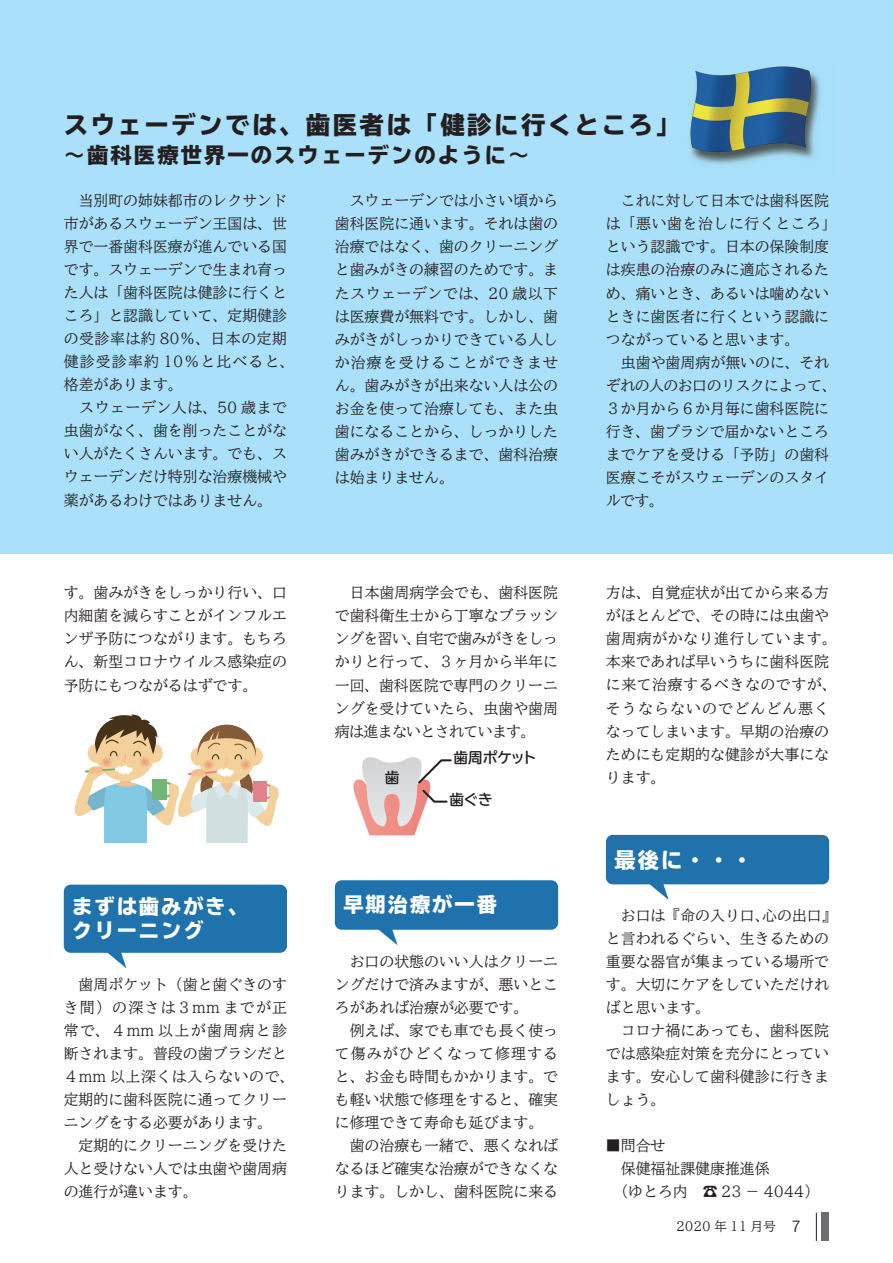
<style>
.page{position:relative;width:893px;height:1263px;background:#fff}
.page>*{position:absolute;margin:0;border:0;box-sizing:border-box;transform-origin:0 0}
.t1{font:800 24.45px "TBUD Go Std";letter-spacing:.1em;color:#231f20}
.t2{font:800 21.3px "TBUD Go Std";letter-spacing:.1em;color:#231f20}
.t3{font:800 21.3px "TBUD Go Std";color:#fff}
.t4{font:800 20.25px/23.4px "TBUD Go Std";letter-spacing:.1em;color:#fff}
.t5{font:500 14.85px/23.1px "TBUD Min Std";color:#231f20}
.t6{font:700 14.7px "TBUDR Go Std";letter-spacing:-.02em;color:#231f20}
.t7{font:500 12.75px "TBUD Min Std";color:#231f20}
.s1{font-family:"DFHS Gothic W3 WINP RKSJ H";font-weight:400;font-size:15.9px}
</style>
<div class="page">
<svg style="left:816px;top:1213px;width:1px;height:28px"></svg>
<div style="left:821px;top:1213px;width:7px;height:28px;background:#6c6d70"></div>
<div style="left:64px;top:885px;width:223px;height:68px;background:#2072ac;border-radius:7px"></div>
<svg style="left:104px;top:952px;width:22px;height:16px"></svg>
<div style="left:606px;top:835px;width:223px;height:49px;background:#2072ac;border-radius:7px"></div>
<svg style="left:646px;top:884px;width:23px;height:16px"></svg>
<div style="left:335px;top:880px;width:223px;height:50px;background:#2072ac;border-radius:7px"></div>
<svg style="left:375px;top:929px;width:23px;height:16px"></svg>
<div style="left:1px;top:0;width:892px;height:554px;background:#aae0f9"></div>
<img style="left:689px;top:66px;width:131px;height:98px">
<svg style="left:353px;top:757px;width:99px;height:78px"></svg>
<svg style="left:74px;top:714px;width:205px;height:129px"></svg>
<h1 class="t1" style="left:64px;top:111px;width:618px">スウェーデンでは、歯医者は「健診に行くところ」</h1>
<h2 class="t2" style="left:64px;top:143px;width:467px">～歯科医療世界一のスウェーデンのように～</h2>
<p class="t5" style="left:64px;top:188px;width:232px">　当別町の姉妹都市のレクサンド市があるスウェーデン王国は、世界で一番歯科医療が進んでいる国です。スウェーデンで生まれ育った人は「歯科医院は健診に行くところ」と認識していて、定期健診の受診率は約 80％、日本の定期健診受診率約 10％と比べると、格差があります。<br>　スウェーデン人は、50 歳まで虫歯がなく、歯を削ったことがない人がたくさんいます。でも、スウェーデンだけ特別な治療機械や薬があるわけではありません。</p>
<p class="t5" style="left:64px;top:581px;width:225px;text-align:justify">す。歯みがきをしっかり行い、口内細菌を減らすことがインフルエンザ予防につながります。もちろん、新型コロナウイルス感染症の予防にもつながるはずです。</p>
<p class="t5" style="left:335px;top:189px;width:225px;text-align:justify">　スウェーデンでは小さい頃から歯科医院に通います。それは歯の治療ではなく、歯のクリーニングと歯みがきの練習のためです。またスウェーデンでは、20 歳以下は医療費が無料です。しかし、歯みがきがしっかりできている人しか治療を受けることができません。歯みがきが出来ない人は公のお金を使って治療しても、また虫歯になることから、しっかりした歯みがきができるまで、歯科治療は始まりません。</p>
<p class="t5" style="left:606px;top:189px;width:232px">　これに対して日本では歯科医院は「悪い歯を治しに行くところ」という認識です。日本の保険制度は疾患の治療のみに適応されるため、痛いとき、あるいは噛めないときに歯医者に行くという認識につながっていると思います。<br>　虫歯や歯周病が無いのに、それぞれの人のお口のリスクによって、<br>３か月から６か月毎に歯科医院に行き、歯ブラシで届かないところまでケアを受ける「予防」の歯科医療こそがスウェーデンのスタイルです。</p>
<p class="t5" style="left:335px;top:581px;width:225px;text-align:justify">　日本歯周病学会でも、歯科医院で歯科衛生士から丁寧なブラッシングを習い、自宅で歯みがきをしっかりと行って、３ヶ月から半年に一回、歯科医院で専門のクリーニングを受けていたら、虫歯や歯周病は進まないとされています。</p>
<p class="t6" style="left:385px;top:766px;width:16px">歯</p>
<p class="t6" style="left:454px;top:746px;width:85px">歯周ポケット</p>
<p class="t6" style="left:449px;top:787px;width:45px">歯ぐき</p>
<p class="t5" style="left:606px;top:581px;width:232px">方は、自覚症状が出てから来る方がほとんどで、その時には虫歯や歯周病がかなり進行しています。本来であれば早いうちに歯科医院に来て治療するべきなのですが、そうならないのでどんどん悪くなってしまいます。早期の治療のためにも定期的な健診が大事になります。</p>
<h2 class="t3" style="left:614px;top:848px;width:140px">最後に・・・</h2>
<h3 class="t4" style="left:72px;top:895px;width:177px">まずは歯みがき、クリーニング</h3>
<h3 class="t4" style="left:343px;top:894px;width:155px">早期治療が一番</h3>
<p class="t5" style="left:64px;top:972px;width:232px">　歯周ポケット（歯と歯ぐきのすき間）の深さは３mm までが正常で、４mm 以上が歯周病と診断されます。普段の歯ブラシだと<br>４mm 以上深くは入らないので、定期的に歯科医院に通ってクリーニングをする必要があります。<br>　定期的にクリーニングを受けた人と受けない人では虫歯や歯周病の進行が違います。</p>
<p class="t5" style="left:335px;top:949px;width:225px">　お口の状態のいい人はクリーニングだけで済みますが、悪いところがあれば治療が必要です。<br>　例えば、家でも車でも長く使って傷みがひどくなって修理すると、お金も時間もかかります。でも軽い状態で修理をすると、確実に修理できて寿命も延びます。　歯の治療も一緒で、悪くなればなるほど確実な治療ができなくなります。しかし、歯科医院に来る</p>
<p class="t5" style="left:606px;top:903px;width:232px">　お口は『命の入り口、心の出口』と言われるぐらい、生きるための重要な器官が集まっている場所です。大切にケアをしていただければと思います。<br>　コロナ禍にあっても、歯科医院では感染症対策を充分にとっています。安心して歯科健診に行きましょう。</p>
<p class="t5" style="left:606px;top:1134px;width:215px">■問合せ<br>　保健福祉課健康推進係<br>　（ゆとろ内　☎ 23 － 4044）</p>
<p class="t7" style="left:676px;top:1216px;width:126px">2020 年 11 月号 <span class="s1">7</span></p>
</div>
